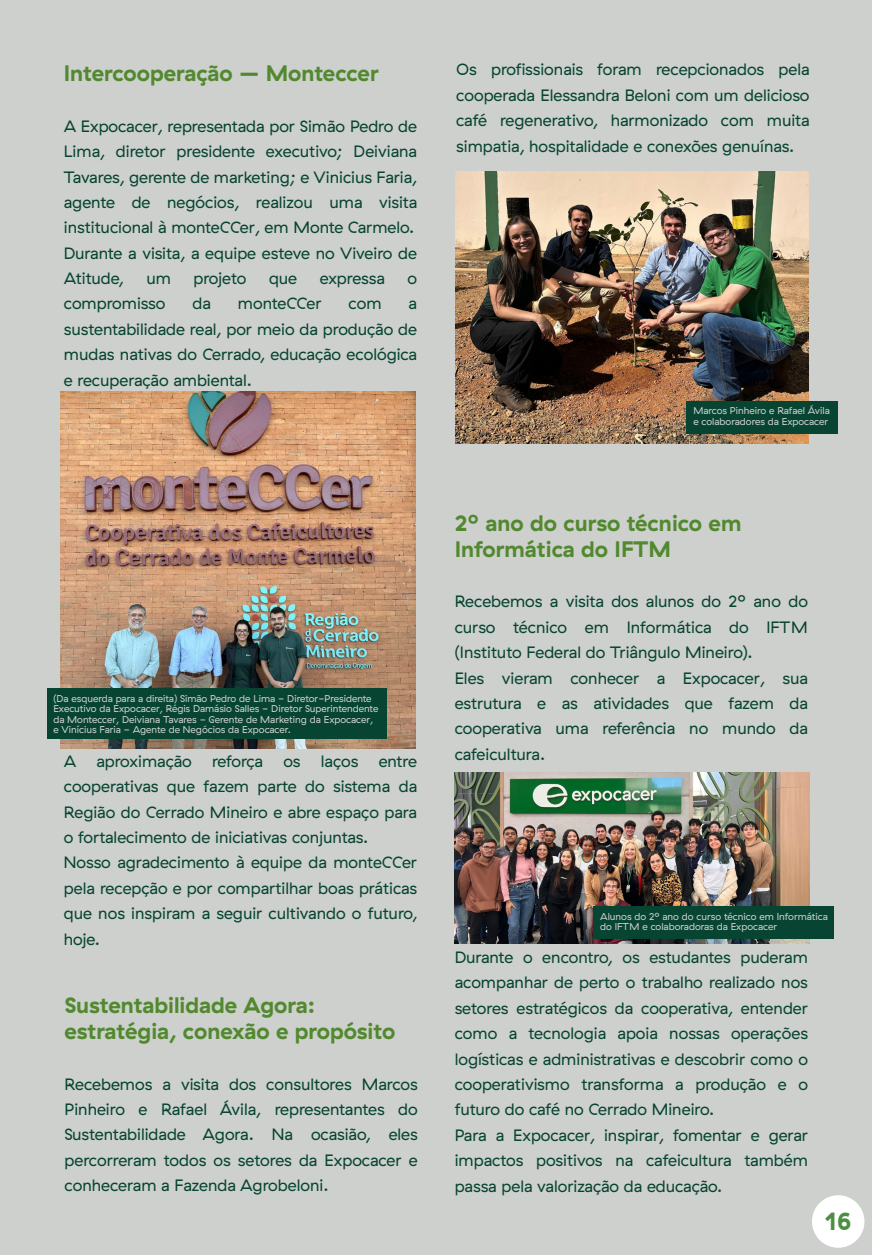
<style>
.page{position:relative;width:872px;height:1255px;background:#fff}
.page>*{position:absolute;margin:0;border:0;box-sizing:border-box;transform-origin:0 0}
.t1{font:700 24.9px "GT Haptik";color:#4b8f41}
.t2{font:700 22.35px/25.3px "GT Haptik";color:#52892f}
.t3{font:16.5px/25.3px "GT Haptik";color:#074432}
.t4{font:9.9px/10.5px "GT Haptik";color:#cdd0cd}
</style>
<div class="page">
<div style="left:0;top:0;width:872px;height:1254px;background:#cdd0cd"></div>
<img style="left:61px;top:391px;width:354px;height:357px">
<img style="left:455px;top:172px;width:353px;height:271px">
<img style="left:454px;top:772px;width:355px;height:171px">
<div style="left:687px;top:401px;width:151px;height:33px;background:#074432"></div>
<div style="left:593px;top:906px;width:240px;height:33px;background:#074432"></div>
<div style="left:47px;top:688px;width:339px;height:51px;background:#074432"></div>
<div style="left:812px;top:1195px;width:52px;height:52px;background:#fff;border-radius:50%"></div>
<h2 class="t2" style="left:64px;top:61px;width:316px">Intercooperação – Monteccer</h2>
<p class="t3" style="left:64px;top:113px;width:355px">A Expocacer, representada por Simão Pedro de Lima, diretor presidente executivo; Deiviana Tavares, gerente de marketing; e Vinicius Faria, agente de negócios, realizou uma visita institucional à monteCCer, em Monte Carmelo.<br>Durante a visita, a equipe esteve no Viveiro de Atitude,</p>
<p class="t3" style="left:146px;top:266px;width:26px">um</p>
<p class="t3" style="left:193px;top:266px;width:54px">projeto</p>
<p class="t3" style="left:269px;top:266px;width:30px">que</p>
<p class="t3" style="left:320px;top:266px;width:67px">expressa</p>
<p class="t3" style="left:407px;top:266px;width:11px">o</p>
<p class="t3" style="left:64px;top:291px;width:103px">compromisso</p>
<p class="t3" style="left:192px;top:291px;width:20px">da</p>
<p class="t3" style="left:238px;top:291px;width:85px">monteCCer</p>
<p class="t3" style="left:348px;top:291px;width:34px">com</p>
<p class="t3" style="left:64px;top:291px;width:355px;text-align:justify;text-indent:345px">a sustentabilidade real, por meio da produção de mudas nativas do Cerrado, educação ecológica e recuperação ambiental.</p>
<p class="t4" style="left:53px;top:693px;width:326px">(Da esquerda para a direita) Simão Pedro de Lima - Diretor-Presidente Executivo da Expocacer, Régis Damásio Salles - Diretor Superintendente da Monteccer, Deiviana Tavares - Gerente de Marketing da Expocacer, e Vinícius Faria - Agente de Negócios da Expocacer.</p>
<p class="t3" style="left:64px;top:748px;width:355px">A aproximação reforça os laços entre cooperativas que fazem parte do sistema da Região do Cerrado Mineiro e abre espaço para o fortalecimento de iniciativas conjuntas.<br>Nosso agradecimento à equipe da monteCCer pela recepção e por compartilhar boas práticas que nos inspiram a seguir cultivando o futuro, hoje.</p>
<h2 class="t2" style="left:65px;top:993px;width:332px">Sustentabilidade Agora: estratégia, conexão e propósito</h2>
<p class="t3" style="left:65px;top:1071px;width:355px;text-align:justify">Recebemos a visita dos consultores Marcos Pinheiro e Rafael Ávila, representantes do Sustentabilidade Agora. Na ocasião, eles percorreram todos os setores da Expocacer e conheceram a Fazenda Agrobeloni.</p>
<p class="t3" style="left:456px;top:57px;width:355px;text-align:justify">Os profissionais foram recepcionados pela cooperada Elessandra Beloni com um delicioso café regenerativo, harmonizado com muita simpatia, hospitalidade e conexões genuínas.</p>
<p class="t4" style="left:693px;top:405px;width:138px">Marcos Pinheiro e Rafael Ávila e colaboradores da Expocacer</p>
<h2 class="t2" style="left:455px;top:511px;width:288px">2º ano do curso técnico em<br>Informática do IFTM</h2>
<p class="t3" style="left:455px;top:589px;width:355px">Recebemos a visita dos alunos do 2º ano do curso técnico em Informática do IFTM (Instituto Federal do Triângulo Mineiro).<br>Eles vieram conhecer a Expocacer, sua estrutura e as atividades que fazem da cooperativa uma referência no mundo da cafeicultura.</p>
<p class="t4" style="left:600px;top:911px;width:229px">Alunos do 2º ano do curso técnico em Informática do IFTM e colaboradoras da Expocacer</p>
<p class="t3" style="left:455px;top:944px;width:355px">Durante o encontro, os estudantes puderam acompanhar de perto o trabalho realizado nos setores estratégicos da cooperativa, entender como a tecnologia apoia nossas operações logísticas e administrativas e descobrir como o cooperativismo transforma a produção e o futuro do café no Cerrado Mineiro.<br>Para a Expocacer, inspirar, fomentar e gerar impactos positivos na cafeicultura também passa pela valorização da educação.</p>
<h1 class="t1" style="left:825px;top:1205px;width:28px">16</h1>
</div>
